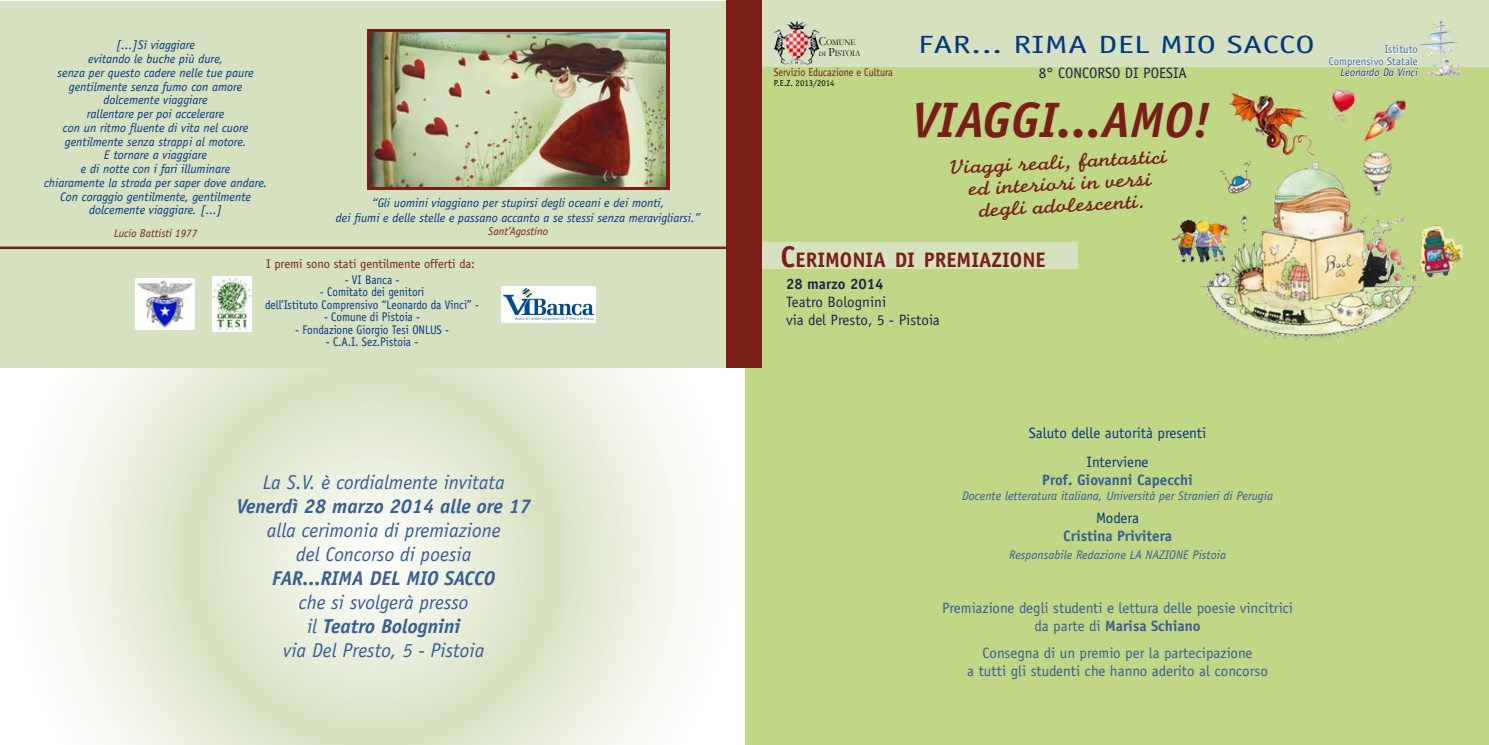
<style>
.page{position:relative;width:1489px;height:745px;background:#fff}
.page>*{position:absolute;margin:0;border:0;box-sizing:border-box;transform-origin:0 0}
.t1{font:italic 700 49.88px "Officina Sans";color:#791f17}
.t2{font:25px "Officina Sans";letter-spacing:.01em;color:#003882;scale:1.38 1}
.t3{font:700 21px "Officina Sans";color:#791f17}
.t4{font:20.88px/21.9px "Monoline Script";color:#791f17;text-align:center;scale:1.21 1}
.t5{font:italic 20px/24px "Officina Sans";color:#375d93;text-align:center}
.t6{font:italic 700 20px "Officina Sans";color:#375d93}
.t7{font:15px/18px "Officina Sans";color:#375d93;text-align:center}
.t8{font:15px/18px "Officina Sans";color:#18264d}
.t9{font:15px/29.2px "Officina Sans";color:#003882;text-align:center}
.t10{font:700 15px "Officina Sans";color:#375d93}
.t11{font:700 15px "Officina Sans";color:#18264d}
.t12{font:italic 12.5px/13.8px "Officina Sans";color:#003882;text-align:center}
.t13{font:12.5px/12.5px "Officina Sans";color:#003882;text-align:center;scale:.9 1}
.t14{font:italic 12.5px "Officina Sans";color:#375d93}
.t15{font:12.5px "Officina Sans";color:#791f17}
.t16{font:italic 11.25px "Officina Sans";color:#791f17}
.t17{font:11.25px/11.2px "Officina Sans";color:#375d93;text-align:right}
.t18{font:11.25px "Officina Sans";color:#791f17;scale:.9 1}
.t19{font:italic 11.25px "Officina Sans";color:#18264d}
.t20{font:8.75px "Officina Sans";color:#000}
.t21{font:8.75px/10px "Garamond";color:#000;scale:.9 1}
.s1{font-weight:700}
.s2{font-size:12.5px}
.s3{font-size:7px}
.s4{font-size:30px}
</style>
<div class="page">
<div style="left:744px;top:7px;width:744px;height:362px;background:#c0d785"></div>
<div style="left:744px;top:0;width:744px;height:66px;background:#d6e1bf"></div>
<div style="left:0;top:1px;width:727px;height:367px;background:#d6e1bf"></div>
<div style="left:726px;top:0;width:36px;height:368px;background:#791f17"></div>
<div style="left:762px;top:242px;width:315px;height:26px;background:#d6e1bf"></div>
<hr style="left:0;top:246px;width:744px;height:3px;background:#791f17">
<div style="left:501px;top:286px;width:94px;height:36px;background:#fff"></div>
<svg style="left:503px;top:287px;width:90px;height:33px"></svg>
<img style="left:213px;top:276px;width:38px;height:55px">
<svg style="left:1328px;top:45px;width:90px;height:32px"></svg>
<img style="left:1420px;top:22px;width:38px;height:54px">
<img style="left:773px;top:21px;width:46px;height:44px">
<div style="left:367px;top:29px;width:302px;height:161px;background:#791f17"></div>
<img style="left:370px;top:32px;width:296px;height:155px">
<img style="left:1171px;top:89px;width:290px;height:252px">
<img style="left:136px;top:278px;width:58px;height:51px">
<div style="left:742px;top:369px;width:746px;height:375px;background:#c0d785"></div>
<svg style="left:52px;top:368px;width:692px;height:376px"></svg>
<p class="t12" style="left:44px;top:38px;width:224px">[...]Sì viaggiare<br>evitando le buche più dure,<br>senza per questo cadere nelle tue paure gentilmente senza fumo con amore dolcemente viaggiare<br>rallentare per poi accelerare<br>con un ritmo fluente di vita nel cuore gentilmente senza strappi al motore.<br>E tornare a viaggiare<br>e di notte con i fari illuminare<br>chiaramente la strada per saper dove andare.<br>Con coraggio gentilmente, gentilmente dolcemente viaggiare. [...]</p>
<p class="t16" style="left:114px;top:226px;width:85px">Lucio Battisti 1977</p>
<p class="t12" style="left:336px;top:195px;width:366px;line-height:15px">“Gli uomini viaggiano per stupirsi degli oceani e dei monti,<br>dei fiumi e delle stelle e passano accanto a se stessi senza meravigliarsi.”</p>
<p class="t16" style="left:488px;top:225px;width:61px">Sant’Agostino</p>
<p class="t15" style="left:266px;top:256px;width:210px">I premi sono stati gentilmente offerti da:</p>
<p class="t13" style="left:344px;top:273px;width:62px">- VI Banca -</p>
<p class="t13" style="left:265px;top:285px;width:239px">- Comitato dei genitori<br>dell’Istituto Comprensivo “Leonardo da Vinci” -</p>
<p class="t13" style="left:324px;top:310px;width:108px">- Comune di Pistoia -</p>
<p class="t13" style="left:295px;top:323px;width:172px">- Fondazione Giorgio Tesi ONLUS -</p>
<p class="t13" style="left:326px;top:335px;width:105px">- C.A.I. Sez.Pistoia -</p>
<h3 class="t5" style="left:263px;top:470px;width:244px">La S.V. è cordialmente invitata</h3>
<h3 class="t6" style="left:236px;top:494px;width:296px">Venerdì 28 marzo 2014 alle ore 17</h3>
<h3 class="t5" style="left:267px;top:518px;width:235px">alla cerimonia di premiazione del Concorso di poesia</h3>
<h3 class="t6" style="left:272px;top:566px;width:224px">FAR...RIMA DEL MIO SACCO</h3>
<h3 class="t5" style="left:283px;top:590px;width:202px">che si svolgerà presso<br>il <span class="s1">Teatro Bolognini<br></span>via Del Presto, 5 - Pistoia</h3>
<p class="t21" style="left:819px;top:38px;width:47px"><span class="s2">C</span>OMUNE<br><span class="s3">DI</span> <span class="s2">P</span>ISTOIA</p>
<p class="t18" style="left:773px;top:66px;width:134px">Servizio Educazione e Cultura</p>
<p class="t20" style="left:773px;top:78px;width:62px">P.E.Z. 2013/2014</p>
<h2 class="t2" style="left:918px;top:30px;width:289px">far... rima del mio sacco</h2>
<p class="t8" style="left:1038px;top:64px;width:150px">8° Concorso di poesia</p>
<h1 class="t1" style="left:911px;top:90px;width:301px">VIAGGI...AMO!</h1>
<h3 class="t4" style="left:949px;top:156px;width:181px;rotate:-3deg">Viaggi reali, fantastici ed interiori in versi degli adolescenti.</h3>
<h3 class="t3" style="left:780px;top:246px;width:266px"><span class="s4">C</span>ERIMONIA DI PREMIAZIONE</h3>
<p class="t11" style="left:786px;top:275px;width:99px">28 marzo 2014</p>
<p class="t8" style="left:786px;top:293px;width:155px">Teatro Bolognini<br>via del Presto, 5 - Pistoia</p>
<p class="t17" style="left:1328px;top:44px;width:91px">Istituto<br>Comprensivo Statale</p>
<p class="t19" style="left:1340px;top:66px;width:79px">Leonardo Da Vinci</p>
<p class="t9" style="left:1028px;top:417px;width:179px">Saluto delle autorità presenti<br>Interviene</p>
<p class="t10" style="left:1042px;top:470px;width:152px">Prof. Giovanni Capecchi</p>
<p class="t14" style="left:962px;top:488px;width:312px">Docente letteratura italiana, Università per Stranieri di Perugia</p>
<p class="t9" style="left:1096px;top:503px;width:44px">Modera</p>
<p class="t10" style="left:1063px;top:526px;width:110px">Cristina Privitera</p>
<p class="t14" style="left:1009px;top:547px;width:218px">Responsabile Redazione LA NAZIONE Pistoia</p>
<p class="t7" style="left:941px;top:598px;width:352px">Premiazione degli studenti e lettura delle poesie vincitrici da parte di <span class="s1">Marisa Schiano</span></p>
<p class="t7" style="left:967px;top:643px;width:302px">Consegna di un premio per la partecipazione<br>a tutti gli studenti che hanno aderito al concorso</p>
</div>
